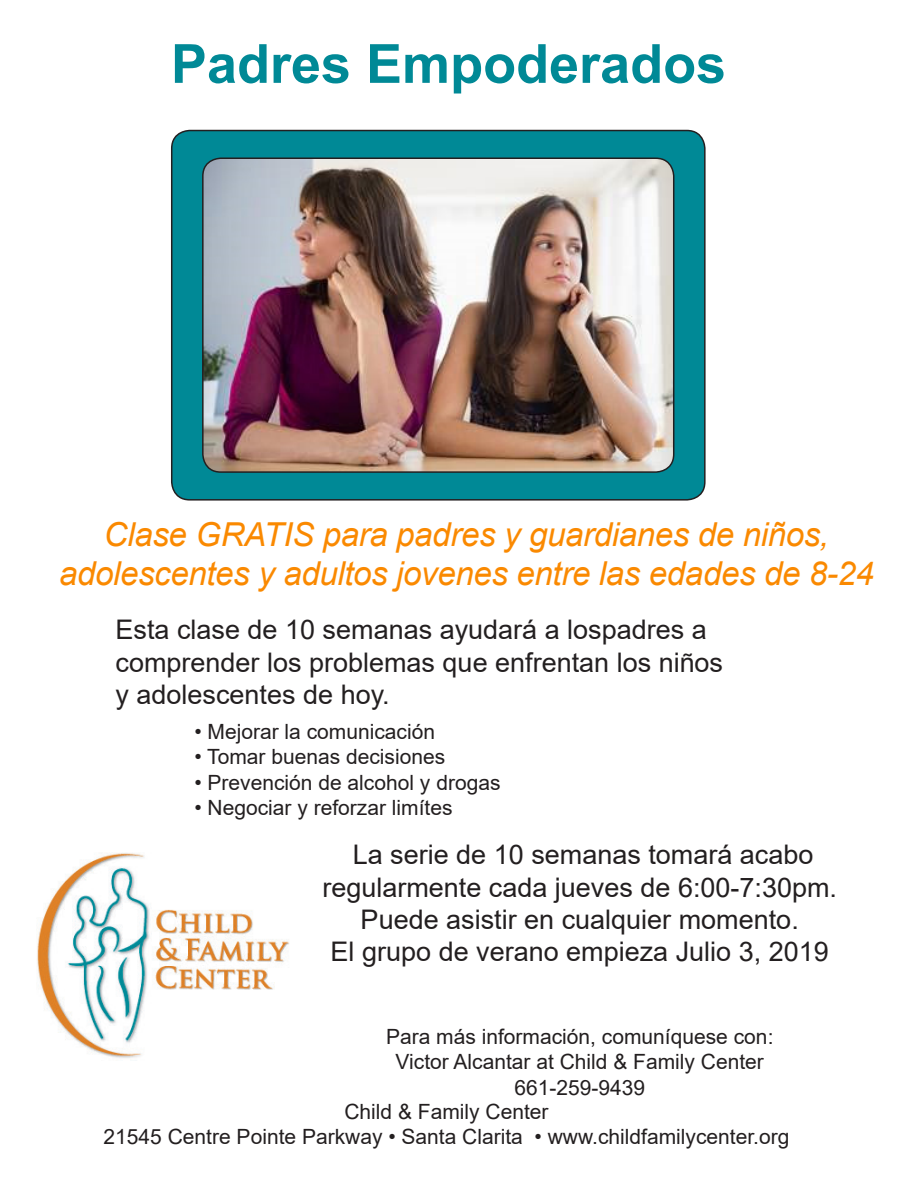
<style>
.page{position:relative;width:918px;height:1188px;background:#fff}
.page>*{position:absolute;margin:0;border:0;box-sizing:border-box;transform-origin:0 0}
.t1{font:700 54px "Arial";color:#008996}
.t2{font:italic 33px "Arial";letter-spacing:-.01em;color:#fa8900}
.t3{font:27px "Arial";color:#231f20}
.t4{font:21px "Arial";color:#231f20}
</style>
<div class="page">
<div style="left:172px;top:131px;width:533px;height:369px;background:#008996;border-radius:18px"></div>
<div style="left:171px;top:130px;width:535px;height:371px;border:2px solid #231f20;border-radius:18px"></div>
<img style="left:203px;top:158px;width:471px;height:314px">
<div style="left:202px;top:158px;width:472px;height:315px;border:2px solid #231f20;border-radius:18px"></div>
<img style="left:37px;top:853px;width:252px;height:205px">
<p class="t1" style="left:171px;top:26px;width:557px">Padres Empoderados</p>
<p class="t2" style="left:104px;top:513px;width:727px">Clase GRATIS para padres y guardianes de niños,</p>
<p class="t2" style="left:59px;top:552px;width:816px">adolescentes y adultos jovenes entre las edades de 8-24</p>
<p class="t3" style="left:116px;top:611px;width:593px">Esta clase de 10 semanas ayudará a lospadres a</p>
<p class="t3" style="left:116px;top:643px;width:609px">comprender los problemas que enfrentan los niños</p>
<p class="t3" style="left:116px;top:676px;width:276px">y adolescentes de hoy.</p>
<p class="t4" style="left:194px;top:717px;width:242px">• Mejorar la comunicación</p>
<p class="t4" style="left:194px;top:743px;width:252px">• Tomar buenas decisiones</p>
<p class="t4" style="left:194px;top:768px;width:308px">• Prevención de alcohol y drogas</p>
<p class="t4" style="left:194px;top:793px;width:260px">• Negociar y reforzar limítes</p>
<p class="t3" style="left:353px;top:836px;width:462px">La serie de 10 semanas tomará acabo</p>
<p class="t3" style="left:322px;top:869px;width:516px">regularmente cada jueves de 6:00-7:30pm.</p>
<p class="t3" style="left:361px;top:901px;width:440px">Puede asistir en cualquier momento.</p>
<p class="t3" style="left:331px;top:933px;width:500px">El grupo de verano empieza Julio 3, 2019</p>
<p class="t4" style="left:386px;top:1022px;width:389px">Para más información, comuníquese con:</p>
<p class="t4" style="left:396px;top:1048px;width:370px">Victor Alcantar at Child &amp; Family Center</p>
<p class="t4" style="left:514px;top:1073px;width:132px">661-259-9439</p>
<p class="t4" style="left:344px;top:1097px;width:206px">Child &amp; Family Center</p>
<p class="t4" style="left:104px;top:1122px;width:687px">21545 Centre Pointe Parkway • Santa Clarita • www.childfamilycenter.org</p>
</div>
